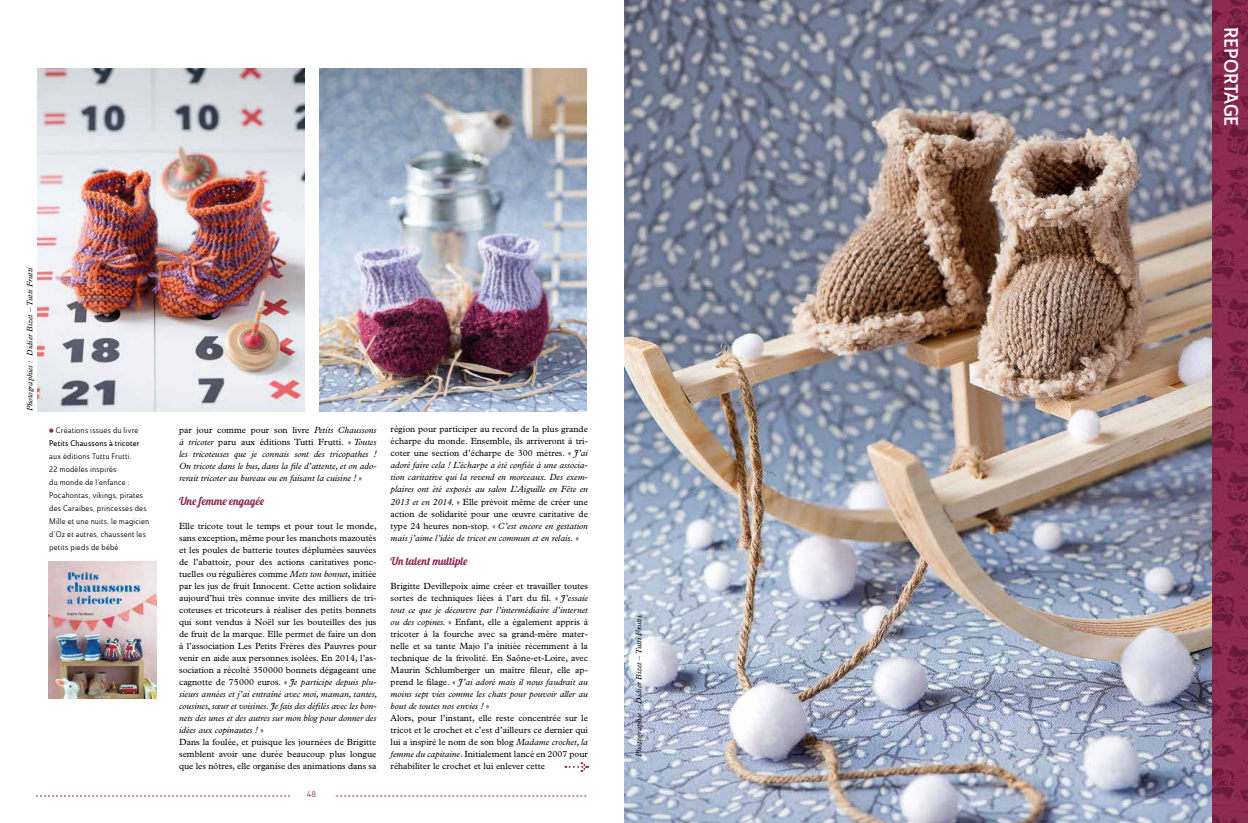
<style>
.page{position:relative;width:1248px;height:823px;background:#fff}
.page>*{position:absolute;margin:0;border:0;box-sizing:border-box;transform-origin:0 0}
.t1{font:19px "Ainslie Con Dem";color:#fff}
.t2{font:11px "Lobster 1.4";letter-spacing:.015em;color:#8d2b52}
.t3{font:9px/12px "Plantin";color:#000}
.t4{font:italic 9px/12px "Plantin";color:#000;text-align:justify}
.t5{font:8px/13px "Ainslie Con Reg";letter-spacing:.02em;color:#000}
.t6{font:italic 8px "Plantin";letter-spacing:.015em;color:#000}
.t7{font:8px "Ainslie Con Med";letter-spacing:.025em;color:#000}
.t8{font:8px "Ainslie Con Reg";color:#8d2b52}
.s1{font-style:normal}
.s2{font-style:italic}
</style>
<div class="page">
<img style="left:624px;top:0;width:623px;height:822px">
<svg style="left:36px;top:795px;width:550px;height:1px"></svg>
<div style="left:289px;top:784px;width:44px;height:19px;background:#fff"></div>
<svg style="left:49px;top:428px;width:4px;height:4px"></svg>
<img style="left:37px;top:69px;width:268px;height:342px">
<img style="left:319px;top:69px;width:268px;height:342px">
<img style="left:49px;top:561px;width:108px;height:137px">
<svg style="left:565px;top:762px;width:23px;height:10px"></svg>
<p class="t6" style="left:25px;top:411px;width:145px;rotate:-90deg">Photographies : Didier Bizet – Tutti Frutti</p>
<p class="t5" style="left:56px;top:423px;width:84px">Créations issues du livre</p>
<p class="t7" style="left:49px;top:437px;width:92px">Petits Chaussons à tricoter</p>
<p class="t5" style="left:49px;top:449px;width:101px">aux éditions Tuttu Frutti.<br>22 modèles inspirés<br>du monde de l’enfance :<br>Pocahontas, vikings, pirates des Caraïbes, princesses des<br>Mille et une nuits, le magicien d’Oz et autres, chaussent les petits pieds de bébé.</p>
<p class="t4" style="left:179px;top:423px;width:199px"><span class="s1">par jour comme pour son livre</span> Petits Chaussons à tricoter <span class="s1">paru aux éditions Tutti Frutti. «</span> Toutes les tricoteuses que je connais sont des tricopathes !<br>On tricote dans le bus, dans la file d’attente, et on ado&shy;rerait tricoter au bureau ou en faisant la cuisine ! <span class="s1">»</span></p>
<p class="t2" style="left:179px;top:493px;width:86px">Une femme engagée</p>
<p class="t3" style="left:179px;top:519px;width:200px">Elle tricote tout le temps et pour tout le monde, sans exception, même pour les manchots mazoutés et les poules de batterie toutes déplumées sauvées de l’abattoir, pour des actions caritatives ponc&shy;tuelles ou régulières comme <span class="s2">Mets ton bonnet</span>, initiée par les jus de fruit Innocent. Cette action solidaire aujourd’hui très connue invite des milliers de tri&shy;coteuses et tricoteurs à réaliser des petits bonnets qui sont vendus à Noël sur les bouteilles des jus de fruit de la marque. Elle permet de faire un don à l’association Les Petits Frères des Pauvres pour venir en aide aux personnes isolées. En 2014, l’as&shy;sociation a récolté 350000 bonnets dégageant une cagnotte de 75000 euros. « <span class="s2">Je participe depuis plu&shy;sieurs années et j’ai entraîné avec moi, maman, tantes, cousines, sœur et voisines. Je fais des défilés avec les bon&shy;nets des unes et des autres sur mon blog pour donner des idées aux copinautes !</span> »<br>Dans la foulée, et puisque les journées de Brigitte semblent avoir une durée beaucoup plus longue que les nôtres, elle organise des animations dans sa</p>
<p class="t8" style="left:307px;top:789px;width:11px">48</p>
<p class="t4" style="left:390px;top:423px;width:199px"><span class="s1">région pour participer au record de la plus grande écharpe du monde. Ensemble, ils arriveront à tri&shy;coter une section d’écharpe de 300 mètres. «</span> J’ai adoré faire cela ! L’écharpe a été confiée à une associa&shy;tion caritative qui la revend en morceaux. Des exem&shy;plaires ont été exposés au salon L’Aiguille en Fête en 2013 et en 2014. <span class="s1">» Elle prévoit même de créer une action de solidarité pour une œuvre caritative de type 24 heures non-stop. «</span> C’est encore en gestation mais j’aime l’idée de tricot en commun et en relais. <span class="s1">»</span></p>
<p class="t2" style="left:390px;top:553px;width:78px">Un talent multiple</p>
<p class="t3" style="left:390px;top:579px;width:199px">Brigitte Devillepoix aime créer et travailler toutes sortes de techniques liées à l’art du fil. « <span class="s2">J’essaie tout ce que je découvre par l’intermédiaire d’internet ou des copines.</span> » Enfant, elle a également appris à tricoter à la fourche avec sa grand-mère mater&shy;nelle et sa tante Majo l’a initiée récemment à la technique de la frivolité. En Saône-et-Loire, avec Maurin Schlumberger un maître fileur, elle ap&shy;prend le filage. « <span class="s2">J’ai adoré mais il nous faudrait au moins sept vies comme les chats pour pouvoir aller au bout de toutes nos envies !</span> »<br>Alors, pour l’instant, elle reste concentrée sur le tricot et le crochet et c’est d’ailleurs ce dernier qui lui a inspiré le nom de son blog <span class="s2">Madame crochet, la femme du capitaine</span>. Initialement lancé en 2007 pour réhabiliter le crochet et lui enlever cette</p>
<p class="t6" style="left:634px;top:756px;width:143px;rotate:-90deg">Photographie : Didier Bizet – Tutti Frutti</p>
<h1 class="t1" style="left:1243px;top:27px;width:100px;rotate:90deg">REPORTAGE</h1>
</div>
